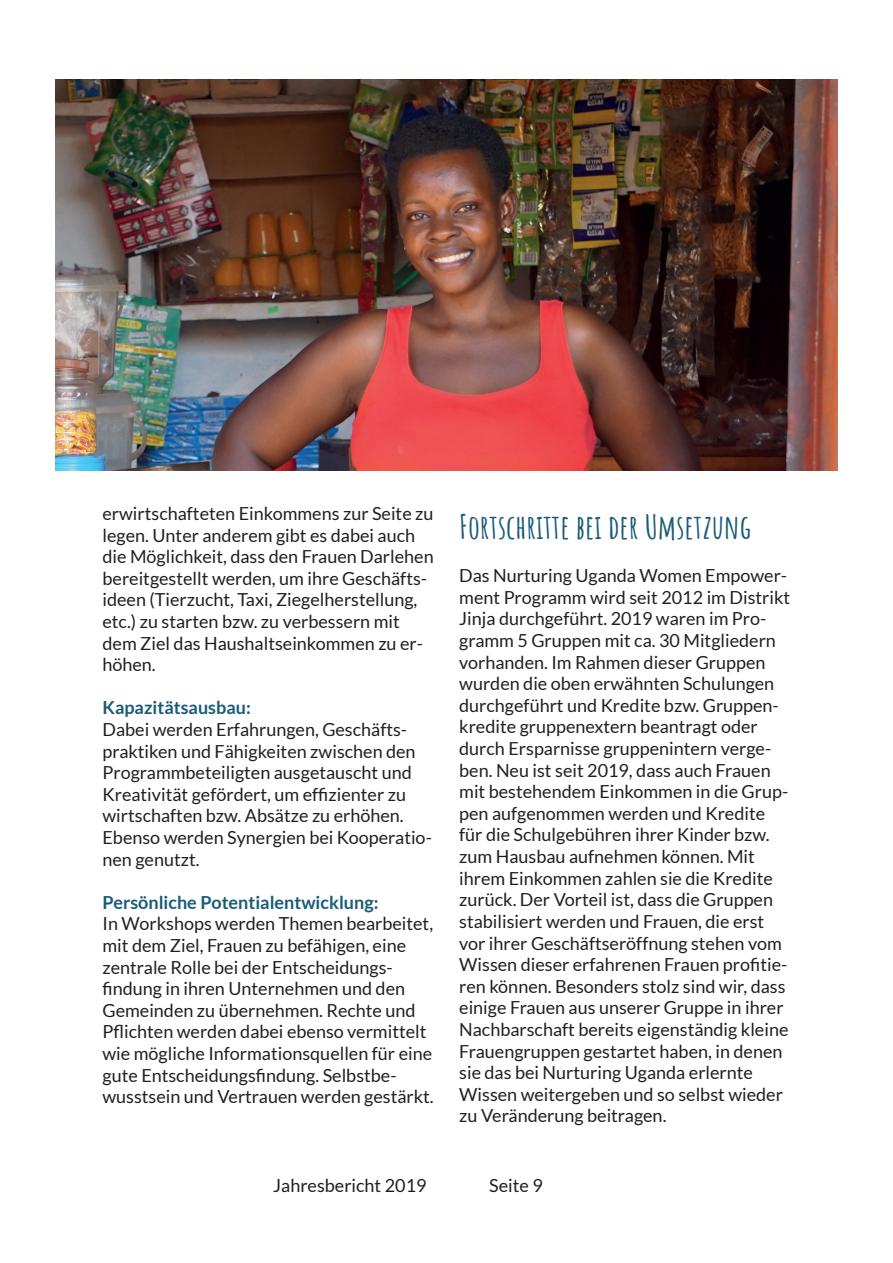
<style>
.page{position:relative;width:893px;height:1263px;background:#fff}
.page>*{position:absolute;margin:0;border:0;box-sizing:border-box;transform-origin:0 0}
.t1{font:700 33px "Amatic SC";color:#195b78}
.t2{font:18px/21.6px "Lato";color:#231f20}
.t3{font:700 18px "Lato";color:#195b78}
</style>
<div class="page">
<img style="left:55px;top:80px;width:783px;height:391px">
<p class="t2" style="left:102px;top:503px;width:333px">erwirtschafteten Einkommens zur Seite zu legen. Unter anderem gibt es dabei auch die Möglichkeit, dass den Frauen Darlehen bereitgestellt werden, um ihre Geschäfts&shy;ideen (Tierzucht, Taxi, Ziegelherstellung, etc.) zu starten bzw. zu verbessern mit dem Ziel das Haushaltseinkommen zu er&shy;höhen.</p>
<p class="t3" style="left:102px;top:697px;width:150px">Kapazitätsausbau:</p>
<p class="t2" style="left:102px;top:719px;width:331px">Dabei werden Erfahrungen, Geschäfts&shy;praktiken und Fähigkeiten zwischen den Programmbeteiligten ausgetauscht und Kreativität gefördert, um effizienter zu wirtschaften bzw. Absätze zu erhöhen.<br>Ebenso werden Synergien bei Kooperatio&shy;nen genutzt.</p>
<p class="t3" style="left:102px;top:892px;width:277px">Persönliche Potentialentwicklung:</p>
<p class="t2" style="left:102px;top:913px;width:333px">In Workshops werden Themen bearbeitet, mit dem Ziel, Frauen zu befähigen, eine zentrale Rolle bei der Entscheidungs&shy;findung in ihren Unternehmen und den Gemeinden zu übernehmen. Rechte und Pflichten werden dabei ebenso vermittelt wie mögliche Informationsquellen für eine gute Entscheidungsfindung. Selbstbe&shy;wusstsein und Vertrauen werden gestärkt.</p>
<h1 class="t1" style="left:459px;top:501px;width:293px">Fortschritte bei der Umsetzung</h1>
<p class="t2" style="left:459px;top:565px;width:332px">Das Nurturing Uganda Women Empower&shy;ment Programm wird seit 2012 im Distrikt Jinja durchgeführt. 2019 waren im Pro&shy;gramm 5 Gruppen mit ca. 30 Mitgliedern vorhanden. Im Rahmen dieser Gruppen wurden die oben erwähnten Schulungen durchgeführt und Kredite bzw. Gruppen&shy;kredite gruppenextern beantragt oder durch Ersparnisse gruppenintern verge&shy;ben. Neu ist seit 2019, dass auch Frauen mit bestehendem Einkommen in die Grup&shy;pen aufgenommen werden und Kredite für die Schulgebühren ihrer Kinder bzw. zum Hausbau aufnehmen können. Mit ihrem Einkommen zahlen sie die Kredite zurück. Der Vorteil ist, dass die Gruppen stabilisiert werden und Frauen, die erst vor ihrer Geschäftseröffnung stehen vom Wissen dieser erfahrenen Frauen profitie&shy;ren können. Besonders stolz sind wir, dass einige Frauen aus unserer Gruppe in ihrer Nachbarschaft bereits eigenständig kleine Frauengruppen gestartet haben, in denen sie das bei Nurturing Uganda erlernte Wissen weitergeben und so selbst wieder zu Veränderung beitragen.</p>
<p class="t2" style="left:273px;top:1175px;width:155px">Jahresbericht 2019</p>
<p class="t2" style="left:489px;top:1175px;width:55px">Seite 9</p>
</div>
